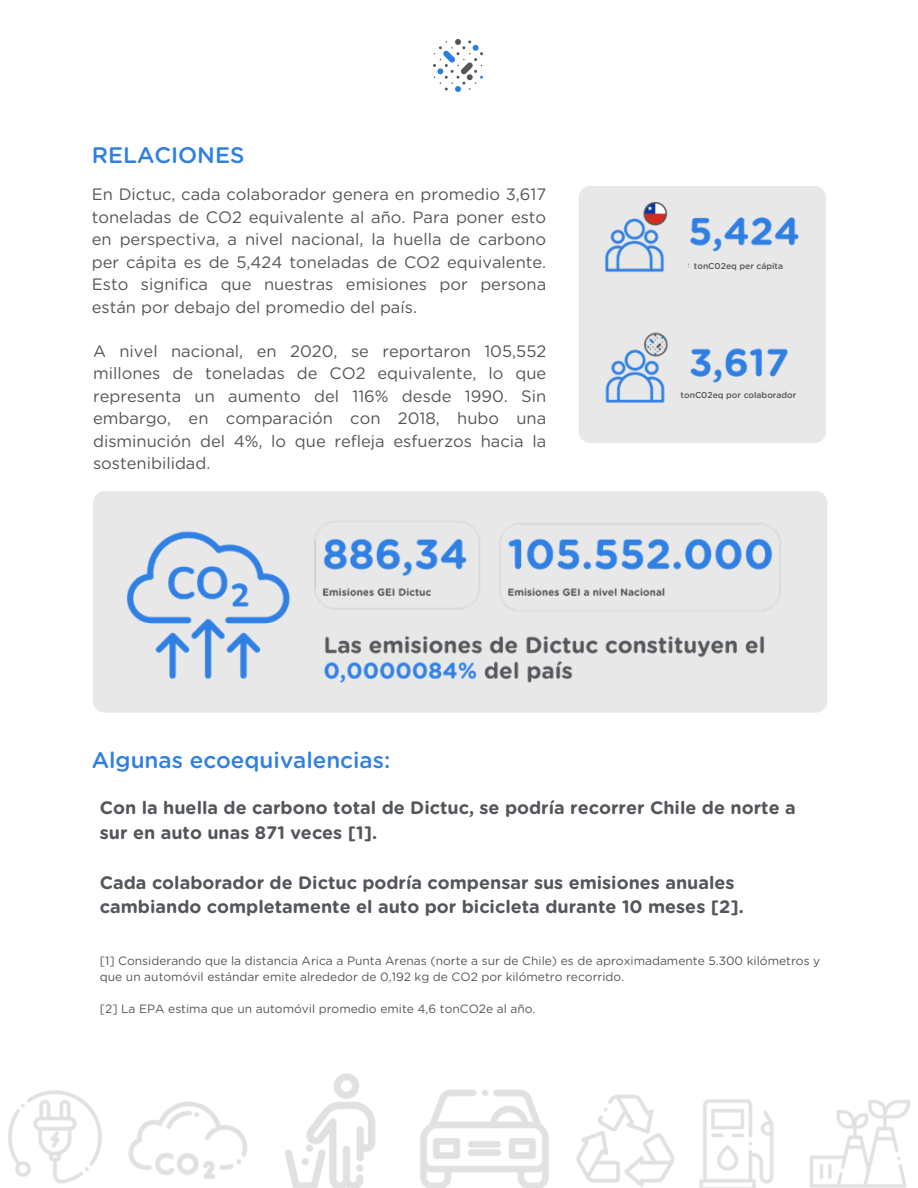
<style>
.page{position:relative;width:918px;height:1188px;background:#fff}
.page>*{position:absolute;margin:0;border:0;box-sizing:border-box;transform-origin:0 0}
.t1{font:500 22.5px "Gotham Rounded";color:#307fe2}
.t2{font:700 18px/24.8px "Gotham Rounded";color:#53565a}
.t3{font:16.5px/22.5px "Gotham Rounded";color:#53565a;text-align:justify}
.t4{font:12px/16px "Gotham Rounded";color:#53565a}
.t5{font:500 8.55px "Gotham Rounded";color:#53565a}
</style>
<div class="page">
<img style="left:8px;top:1090px;width:94px;height:94px">
<img style="left:128px;top:1101px;width:120px;height:78px">
<img style="left:285px;top:1073px;width:90px;height:115px">
<img style="left:420px;top:1089px;width:129px;height:99px">
<img style="left:576px;top:1094px;width:99px;height:93px">
<img style="left:699px;top:1099px;width:75px;height:89px">
<img style="left:810px;top:1100px;width:100px;height:88px">
<img style="left:434px;top:39px;width:49px;height:52px">
<div style="left:93px;top:491px;width:734px;height:222px;background:#e8e8e8;border-radius:12px"></div>
<img style="left:126px;top:521px;width:655px;height:162px">
<div style="left:579px;top:186px;width:247px;height:257px;background:#e8e8e8;border-radius:12px"></div>
<img style="left:605px;top:202px;width:194px;height:70px">
<img style="left:605px;top:332px;width:183px;height:71px">
<div style="left:689px;top:258px;width:116px;height:17px;background:#e8e8e8"></div>
<div style="left:689px;top:387px;width:116px;height:17px;background:#e8e8e8"></div>
<p class="t1" style="left:92px;top:145px;width:154px">RELACIONES</p>
<p class="t3" style="left:92px;top:184px;width:456px">En Dictuc, cada colaborador genera en promedio 3,617 toneladas de CO2 equivalente al año. Para poner esto en perspectiva, a nivel nacional, la huella de carbono per cápita es de 5,424 toneladas de CO2 equivalente.<br>Esto significa que nuestras emisiones por persona están por debajo del promedio del país.</p>
<p class="t3" style="left:93px;top:340px;width:455px">A nivel nacional, en 2020, se reportaron 105,552 millones de toneladas de CO2 equivalente, lo que representa un aumento del 116% desde 1990. Sin embargo, en comparación con 2018, hubo una disminución del 4%, lo que refleja esfuerzos hacia la sostenibilidad.</p>
<h4 class="t5" style="left:694px;top:262px;width:91px">tonC02eq per cápita</h4>
<h4 class="t5" style="left:681px;top:392px;width:117px">tonC02eq por colaborador</h4>
<p class="t1" style="left:92px;top:750px;width:300px">Algunas ecoequivalencias:</p>
<p class="t2" style="left:100px;top:797px;width:697px">Con la huella de carbono total de Dictuc, se podría recorrer Chile de norte a sur en auto unas 871 veces [1].</p>
<h2 class="t2" style="left:100px;top:871px;width:646px">Cada colaborador de Dictuc podría compensar sus emisiones anuales cambiando completamente el auto por bicicleta durante 10 meses [2].</h2>
<h3 class="t4" style="left:100px;top:954px;width:722px">[1] Considerando que la distancia Arica a Punta Arenas (norte a sur de Chile) es de aproximadamente 5.300 kilómetros y que un automóvil estándar emite alrededor de 0,192 kg de CO2 por kilómetro recorrido.</h3>
<h3 class="t4" style="left:100px;top:1002px;width:437px">[2] La EPA estima que un automóvil promedio emite 4,6 tonCO2e al año.</h3>
</div>
